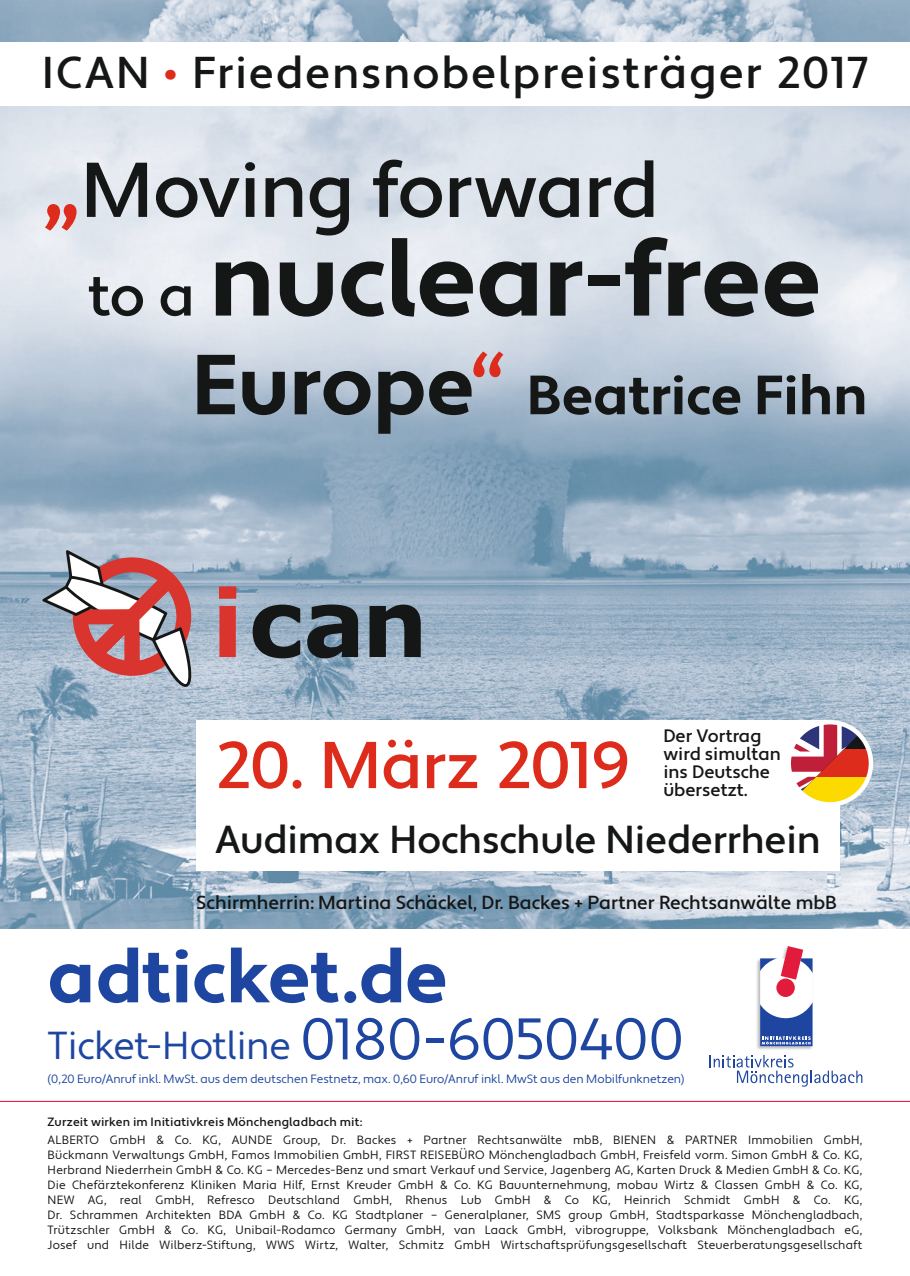
<style>
.page{position:relative;width:910px;height:1276px;background:#fff}
.page>*{position:absolute;margin:0;border:0;box-sizing:border-box;transform-origin:0 0}
.t1{font:700 106.2px "Apertura";letter-spacing:-.005em;color:#151616}
.t2{font:500 77.4px "Apertura";letter-spacing:-.015em;color:#151616}
.t3{font:700 75px "Apertura";letter-spacing:-.01em;color:#1e46a1}
.t4{font:500 66px "Apertura";letter-spacing:-.01em;color:#dd2b1c}
.t5{font:700 55.2px "Apertura";letter-spacing:-.005em;color:#151616}
.t6{font:500 44.4px "Apertura";letter-spacing:.04em;color:#151616}
.t7{font:500 39px "Apertura";letter-spacing:-.01em;color:#151616}
.t8{font:39px "Apertura";letter-spacing:-.015em;color:#1e46a1}
.t9{font:500 18.9px "Apertura";color:#151616}
.t10{font:500 18px/18px "Apertura";color:#151616}
.t11{font:12px/15px "Apertura";letter-spacing:.015em;color:#151616;text-align:justify}
.t12{font:12px "Apertura";color:#1e46a1}
.t13{font:500 12px "Apertura";letter-spacing:.015em;color:#151616}
.s1{color:#dd2b1c}
.s2{font-size:106.2px;color:#dd2b1c}
.s3{font-weight:500;font-size:58.2px}
.s4{font-size:84.9px}
.s5{font-weight:400;font-size:106.2px;color:#dd2b1c}
.s6{font-size:58.5px}
</style>
<div class="page">
<img style="left:0;top:0;width:910px;height:928px">
<img style="left:756px;top:958px;width:57px;height:92px">
<svg style="left:709px;top:1055px;width:153px;height:31px"></svg>
<svg style="left:760px;top:946px;width:52px;height:100px"></svg>
<hr style="left:0;top:1101px;width:910px;height:1px;background:#e21a3b">
<div style="left:0;top:43px;width:910px;height:63px;background:#fff"></div>
<svg style="left:219px;top:586px;width:17px;height:71px"></svg>
<svg style="left:253px;top:604px;width:47px;height:54px;background:#505a63"></svg>
<svg style="left:307px;top:604px;width:51px;height:54px;background:#384148"></svg>
<svg style="left:370px;top:604px;width:51px;height:53px;background:#40484e"></svg>
<svg style="left:43px;top:550px;width:154px;height:137px"></svg>
<div style="left:196px;top:720px;width:461px;height:86px;background:#fff"></div>
<div style="left:196px;top:804px;width:643px;height:67px;background:#fff"></div>
<div style="left:655px;top:720px;width:175px;height:86px;background:#fff"></div>
<svg style="left:791px;top:721px;width:81px;height:67px"></svg>
<svg style="left:800px;top:777px;width:72px;height:29px;fill:#fcda00"></svg>
<div style="left:786px;top:720px;width:87px;height:86px;border:4px solid #fff;border-radius:50%"></div>
<h3 class="t6" style="left:42px;top:46px;width:828px">ICAN <span class="s1">•</span> Friedensnobelpreisträger 2017</h3>
<h2 class="t2" style="left:43px;top:143px;width:617px"><span class="s2">„</span>Moving forward</h2>
<h1 class="t1" style="left:88px;top:215px;width:735px"><span class="s3">to a</span> nuclear-free</h1>
<h3 class="t5" style="left:191px;top:362px;width:678px"><span class="s4">Europe</span><span class="s5">“</span> Beatrice Fihn</h3>
<h3 class="t10" style="left:663px;top:727px;width:119px">Der Vortrag wird simultan ins Deutsche übersetzt.</h3>
<h3 class="t4" style="left:215px;top:725px;width:417px">20. März 2019</h3>
<h3 class="t7" style="left:215px;top:815px;width:607px">Audimax Hochschule Niederrhein</h3>
<h3 class="t9" style="left:196px;top:891px;width:642px">Schirmherrin: Martina Schäckel, Dr. Backes + Partner Rechtsanwälte mbB</h3>
<h3 class="t3" style="left:48px;top:931px;width:402px">adticket.de</h3>
<h3 class="t8" style="left:48px;top:1022px;width:637px">Ticket-Hotline <span class="s6">0180-6050400</span></h3>
<p class="t12" style="left:48px;top:1071px;width:639px">(0,20 Euro/Anruf inkl. MwSt. aus dem deutschen Festnetz, max. 0,60 Euro/Anruf inkl. MwSt aus den Mobilfunknetzen)</p>
<p class="t13" style="left:48px;top:1114px;width:316px">Zurzeit wirken im Initiativkreis Mönchengladbach mit:</p>
<p class="t11" style="left:48px;top:1133px;width:816px">ALBERTO GmbH &amp; Co. KG, AUNDE Group, Dr. Backes + Partner Rechtsanwälte mbB, BIENEN &amp; PARTNER Immobilien GmbH, Bückmann Verwaltungs GmbH, Famos Immobilien GmbH, FIRST REISEBÜRO Mönchengladbach GmbH, Freisfeld vorm. Simon GmbH &amp; Co. KG, Herbrand Niederrhein GmbH &amp; Co. KG – Mercedes-Benz und smart Verkauf und Service, Jagenberg AG, Karten Druck &amp; Medien GmbH &amp; Co. KG, Die Chefärztekonferenz Kliniken Maria Hilf, Ernst Kreuder GmbH &amp; Co. KG Bauunternehmung, mobau Wirtz &amp; Classen GmbH &amp; Co. KG, NEW AG, real GmbH, Refresco Deutschland GmbH, Rhenus Lub GmbH &amp; Co KG, Heinrich Schmidt GmbH &amp; Co. KG, Dr. Schrammen Architekten BDA GmbH &amp; Co. KG Stadtplaner – Generalplaner, SMS group GmbH, Stadtsparkasse Mönchengladbach, Trützschler GmbH &amp; Co. KG, Unibail-Rodamco Germany GmbH, van Laack GmbH, vibrogruppe, Volksbank Mönchengladbach eG, Josef und Hilde Wilberz-Stiftung, WWS Wirtz, Walter, Schmitz GmbH Wirtschaftsprüfungsgesellschaft Steuerberatungsgesellschaft</p>
</div>
